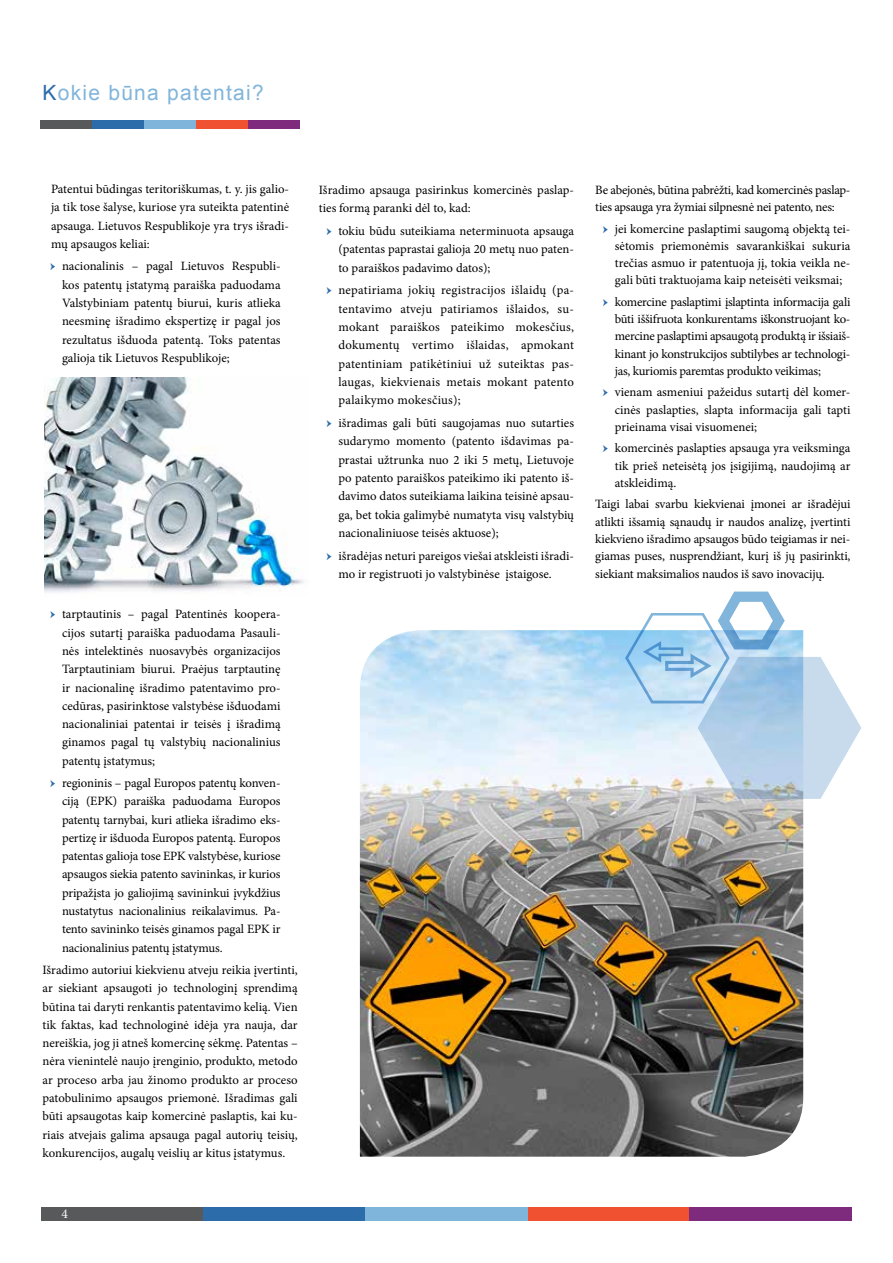
<style>
.page{position:relative;width:893px;height:1263px;background:#fff}
.page>*{position:absolute;margin:0;border:0;box-sizing:border-box;transform-origin:0 0}
.t1{font:21px "Arial";letter-spacing:.06em;color:#81b5db}
.t2{font:13.5px "Minion Pro";color:#fff}
.t3{font:12.75px/18.3px "Minion Pro";letter-spacing:-.005em;color:#000;text-align:justify}
.s1{color:#2d6caa}
</style>
<div class="page">
<img style="left:45px;top:377px;width:259px;height:215px">
<div style="left:196px;top:120px;width:52px;height:9px;background:#f05130"></div>
<div style="left:40px;top:120px;width:52px;height:9px;background:#58595b"></div>
<div style="left:92px;top:120px;width:52px;height:9px;background:#2d6caa"></div>
<div style="left:144px;top:120px;width:52px;height:9px;background:#7fb4db"></div>
<div style="left:248px;top:120px;width:52px;height:9px;background:#7e2a7d"></div>
<img style="left:360px;top:630px;width:443px;height:527px">
<svg style="left:625px;top:591px;width:236px;height:208px"></svg>
<div style="left:527px;top:1207px;width:162px;height:13px;background:#f05130"></div>
<div style="left:41px;top:1207px;width:162px;height:13px;background:#58595b"></div>
<div style="left:203px;top:1207px;width:162px;height:13px;background:#2d6caa"></div>
<div style="left:365px;top:1207px;width:162px;height:13px;background:#7fb4db"></div>
<div style="left:689px;top:1207px;width:162px;height:13px;background:#7e2a7d"></div>
<h1 class="t1" style="left:43px;top:79px;width:223px"><span class="s1">K</span>okie būna patentai?</h1>
<p class="t3" style="left:51px;top:180px;width:240px">Patentui būdingas teritoriškumas, t. y. jis galio&shy;ja tik tose šalyse, kuriose yra suteikta patentinė apsauga. Lietuvos Respublikoje yra trys išradi&shy;mų apsaugos keliai:</p>
<p class="t3" style="left:62px;top:257px;width:220px;text-indent:-12px"><span class="s1">ӹ</span> nacionalinis – pagal Lietuvos Respubli&shy;kos patentų įstatymą paraiška paduodama Valstybiniam patentų biurui, kuris atlieka neesminę išradimo ekspertizę ir pagal jos rezultatus išduoda patentą. Toks patentas galioja tik Lietuvos Respublikoje;</p>
<p class="t3" style="left:62px;top:605px;width:220px;text-indent:-12px"><span class="s1">ӹ</span> tarptautinis – pagal Patentinės koopera&shy;cijos sutartį paraiška paduodama Pasauli&shy;nės intelektinės nuosavybės organizacijos Tarptautiniam biurui. Praėjus tarptautinę ir nacionalinę išradimo patentavimo pro&shy;cedūras, pasirinktose valstybėse išduodami nacionaliniai patentai ir teisės į išradimą ginamos pagal tų valstybių nacionalinius patentų įstatymus;</p>
<p class="t3" style="left:62px;top:774px;width:220px;text-indent:-12px"><span class="s1">ӹ</span> regioninis – pagal Europos patentų konven&shy;ciją (EPK) paraiška paduodama Europos patentų tarnybai, kuri atlieka išradimo eks&shy;pertizę ir išduoda Europos patentą. Europos patentas galioja tose EPK valstybėse, kuriose apsaugos siekia patento savininkas, ir kurios pripažįsta jo galiojimą savininkui įvykdžius nustatytus nacionalinius reikalavimus. Pa&shy;tento savininko teisės ginamos pagal EPK ir nacionalinius patentų įstatymus.</p>
<p class="t3" style="left:43px;top:961px;width:257px">Išradimo autoriui kiekvienu atveju reikia įvertinti, ar siekiant apsaugoti jo technologinį sprendimą būtina tai daryti renkantis patentavimo kelią. Vien tik faktas, kad technologinė idėja yra nauja, dar nereiškia, jog ji atneš komercinę sėkmę. Patentas – nėra vienintelė naujo įrenginio, produkto, metodo ar proceso arba jau žinomo produkto ar proceso patobulinimo apsaugos priemonė. Išradimas gali būti apsaugotas kaip komercinė paslaptis, kai ku&shy;riais atvejais galima apsauga pagal autorių teisių, konkurencijos, augalų veislių ar kitus įstatymus.</p>
<p class="t2" style="left:62px;top:1205px;width:8px">4</p>
<p class="t3" style="left:319px;top:181px;width:257px">Išradimo apsauga pasirinkus komercinės paslap&shy;ties formą paranki dėl to, kad:</p>
<p class="t3" style="left:338px;top:222px;width:237px;text-indent:-12px"><span class="s1">ӹ</span> tokiu būdu suteikiama neterminuota apsauga (patentas paprastai galioja 20 metų nuo paten&shy;to paraiškos padavimo datos);</p>
<p class="t3" style="left:338px;top:281px;width:237px;text-indent:-12px"><span class="s1">ӹ</span> nepatiriama jokių registracijos išlaidų (pa&shy;tentavimo atveju patiriamos išlaidos, su&shy;mokant paraiškos pateikimo mokesčius, dokumentų vertimo išlaidas, apmokant patentiniam patikėtiniui už suteiktas pas&shy;laugas, kiekvienais metais mokant patento palaikymo mokesčius);</p>
<p class="t3" style="left:338px;top:414px;width:237px;text-indent:-12px"><span class="s1">ӹ</span> išradimas gali būti saugojamas nuo sutarties sudarymo momento (patento išdavimas pa&shy;prastai užtrunka nuo 2 iki 5 metų, Lietuvoje po patento paraiškos pateikimo iki patento iš&shy;davimo datos suteikiama laikina teisinė apsau&shy;ga, bet tokia galimybė numatyta visų valstybių nacionaliniuose teisės aktuose);</p>
<p class="t3" style="left:338px;top:546px;width:237px;text-indent:-12px"><span class="s1">ӹ</span> išradėjas neturi pareigos viešai atskleisti išradi&shy;mo ir registruoti jo valstybinėse įstaigose.</p>
<p class="t3" style="left:595px;top:181px;width:257px;line-height:17.2px">Be abejonės, būtina pabrėžti, kad komercinės paslap&shy;ties apsauga yra žymiai silpnesnė nei patento, nes:</p>
<p class="t3" style="left:615px;top:220px;width:237px;line-height:17.2px;text-indent:-12px"><span class="s1">ӹ</span> jei komercine paslaptimi saugomą objektą tei&shy;sėtomis priemonėmis savarankiškai sukuria trečias asmuo ir patentuoja jį, tokia veikla ne&shy;gali būti traktuojama kaip neteisėti veiksmai;</p>
<p class="t3" style="left:615px;top:293px;width:237px;line-height:17.2px;text-indent:-12px"><span class="s1">ӹ</span> komercine paslaptimi įslaptinta informacija gali būti iššifruota konkurentams iškonstruojant ko&shy;mercine paslaptimi apsaugotą produktą ir išsiaiš&shy;kinant jo konstrukcijos subtilybes ar technologi&shy;jas, kuriomis paremtas produkto veikimas;</p>
<p class="t3" style="left:615px;top:384px;width:237px;line-height:17.2px;text-indent:-12px"><span class="s1">ӹ</span> vienam asmeniui pažeidus sutartį dėl komer&shy;cinės paslapties, slapta informacija gali tapti prieinama visai visuomenei;</p>
<p class="t3" style="left:615px;top:440px;width:237px;line-height:17.2px;text-indent:-12px"><span class="s1">ӹ</span> komercinės paslapties apsauga yra veiksminga tik prieš neteisėtą jos įsigijimą, naudojimą ar atskleidimą.</p>
<p class="t3" style="left:595px;top:496px;width:257px;line-height:17.4px">Taigi labai svarbu kiekvienai įmonei ar išradėjui atlikti išsamią sąnaudų ir naudos analizę, įvertinti kiekvieno išradimo apsaugos būdo teigiamas ir nei&shy;giamas puses, nusprendžiant, kurį iš jų pasirinkti, siekiant maksimalios naudos iš savo inovacijų.</p>
</div>
